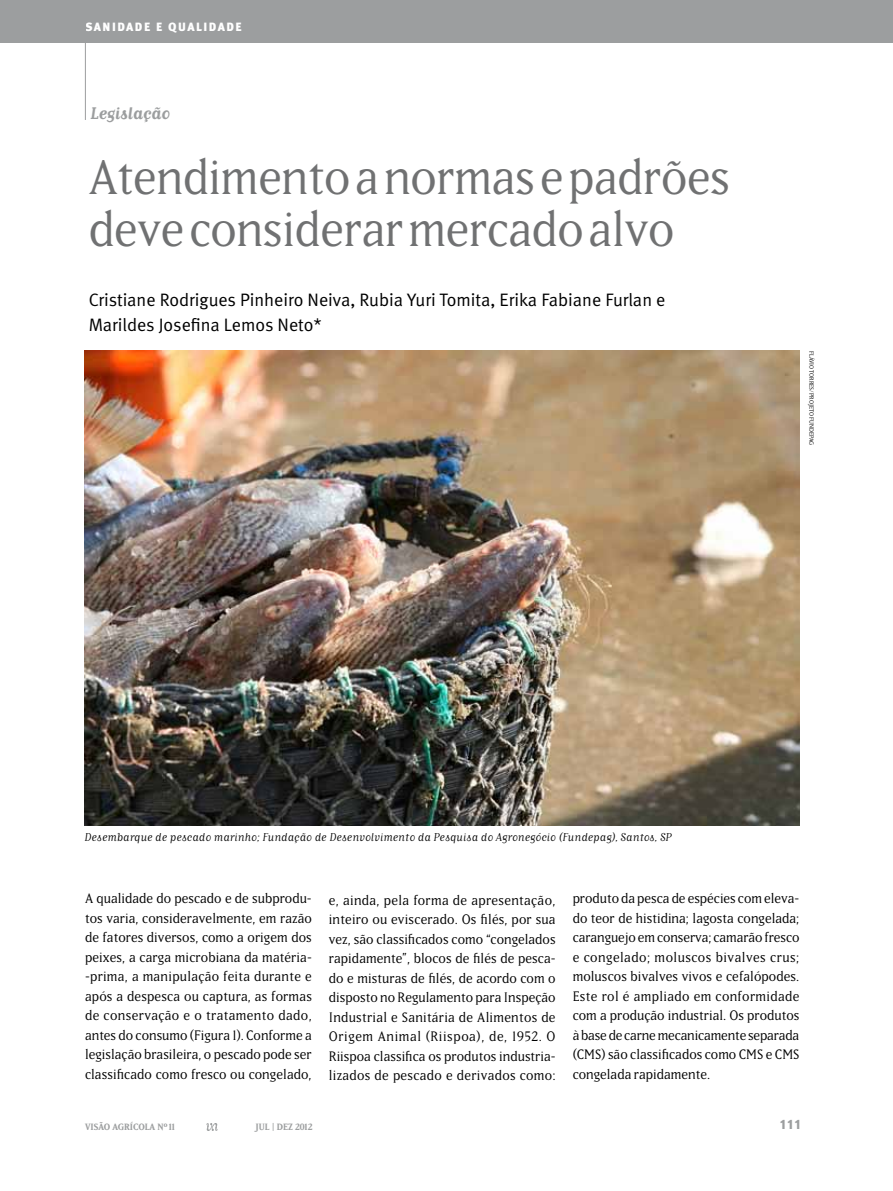
<style>
.page{position:relative;width:893px;height:1191px;background:#fff}
.page>*{position:absolute;margin:0;border:0;box-sizing:border-box;transform-origin:0 0}
.t1{font:48px/52.8px "Matrix Book Lining";letter-spacing:-.01em;color:#707172}
.t2{font:18px/25.2px "Meta Normal";color:#000}
.t3{font:italic 700 16.5px "Matrix Book Lining";color:#9c9e9f}
.t4{font:13.5px/19.5px "Matrix Book Lining";color:#000;text-align:justify}
.t5{font:13.5px "Meta Black Caps Expert";color:#9c9e9f}
.t6{font:12px "Meta Black Caps";color:#fff}
.t7{font:italic 11.25px "Matrix Book Lining";color:#000}
.t8{font:700 9px "Matrix Book Lining";color:#9c9e9f}
.t9{font:6px "Matrix Book Lining";color:#000}
</style>
<div class="page">
<div style="left:1px;top:0;width:892px;height:43px;background:#9c9e9f"></div>
<img style="left:85px;top:351px;width:715px;height:474px">
<hr style="left:85px;top:21px;width:1px;height:99px;background:#9c9e9f">
<svg style="left:206px;top:1123px;width:11px;height:7px"></svg>
<p class="t6" style="left:85px;top:19px;width:18px">SANIDADE</p>
<p class="t6" style="left:156px;top:19px;width:56px">E QUALIDADE</p>
<p class="t3" style="left:90px;top:104px;width:81px">Legislação</p>
<h1 class="t1" style="left:89px;top:150px;width:643px">Atendimento a normas e padrões deve considerar mercado alvo</h1>
<h2 class="t2" style="left:89px;top:287px;width:578px">Cristiane Rodrigues Pinheiro Neiva, Rubia Yuri Tomita, Erika Fabiane Furlan e<br>Marildes Josefina Lemos Neto*</h2>
<p class="t9" style="left:815px;top:351px;width:96px;rotate:90deg">Flávio Torres/Projeto Fundepag</p>
<p class="t7" style="left:85px;top:830px;width:589px">Desembarque de pescado marinho; Fundação de Desenvolvimento da Pesquisa do Agronegócio (Fundepag), Santos, SP</p>
<p class="t4" style="left:85px;top:888px;width:228px">A qualidade do pescado e de subprodu&shy;tos varia, consideravelmente, em razão de fatores diversos, como a origem dos peixes, a carga microbiana da matéria--prima, a manipulação feita durante e após a despesca ou captura, as formas de conservação e o tratamento dado, antes do consumo (Figura 1). Conforme a legislação brasileira, o pescado pode ser classificado como fresco ou congelado,</p>
<p class="t4" style="left:329px;top:890px;width:228px">e, ainda, pela forma de apresentação, inteiro ou eviscerado. Os filés, por sua vez, são classificados como “congelados rapidamente”, blocos de filés de pesca&shy;do e misturas de filés, de acordo com o disposto no Regulamento para Inspeção Industrial e Sanitária de Alimentos de Origem Animal (Riispoa), de, 1952. O Riispoa classifica os produtos industria&shy;lizados de pescado e derivados como:</p>
<p class="t4" style="left:573px;top:888px;width:228px;text-align:left">produto da pesca de espécies com eleva&shy;do teor de histidina; lagosta congelada; caranguejo em conserva; camarão fresco e congelado; moluscos bivalves crus; moluscos bivalves vivos e cefalópodes.<br>Este rol é ampliado em conformidade com a produção industrial. Os produtos à base de carne mecanicamente separada (CMS) são classificados como CMS e CMS congelada rapidamente.</p>
<p class="t8" style="left:85px;top:1121px;width:92px">VISÃO AGRÍCOLA Nº11</p>
<p class="t8" style="left:255px;top:1121px;width:59px">JUL | DEZ 2012</p>
<p class="t5" style="left:780px;top:1116px;width:21px">111</p>
</div>
